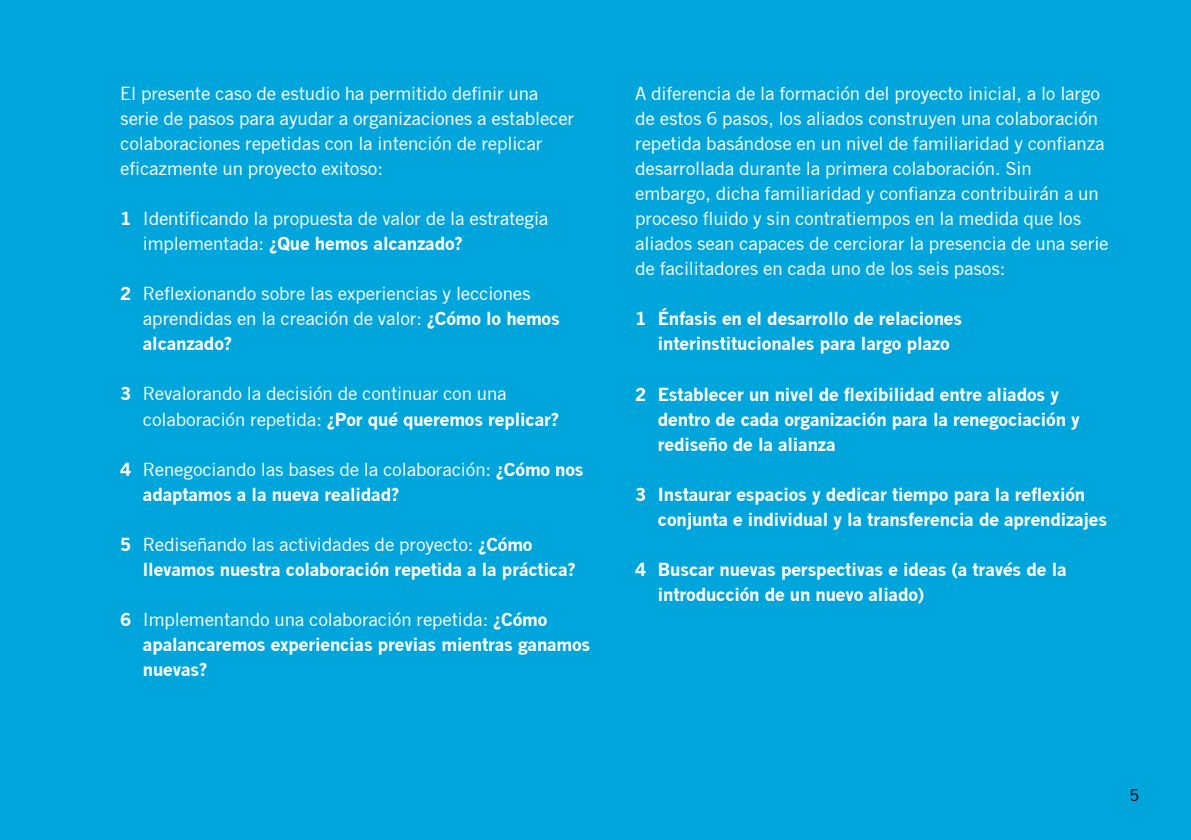
<style>
.page{position:relative;width:1191px;height:840px;background:#fff}
.page>*{position:absolute;margin:0;border:0;box-sizing:border-box;transform-origin:0 0}
.t1{font:18px/25px "RS Merasmus Sans";letter-spacing:-.01em;color:#fff}
.t2{font:700 18px/25px "RS Merasmus Sans";letter-spacing:-.01em;color:#fff}
.t3{font:16px "RS Merasmus Sans";color:#000}
.s1{font-weight:700}
.s2{font-weight:400}
</style>
<div class="page">
<div style="left:0;top:0;width:1191px;height:839px;background:#00a5db"></div>
<p class="t1" style="left:120px;top:81px;width:455px">El presente caso de estudio ha permitido definir una serie de pasos para ayudar a organizaciones a establecer colaboraciones repetidas con la intención de replicar eficazmente un proyecto exitoso:</p>
<p class="t1" style="left:143px;top:206px;width:407px;text-indent:-23px"><span class="s1">1</span> I dentificando la propuesta de valor de la estrategia implementada: <span class="s1">¿Que hemos alcanzado?</span></p>
<p class="t1" style="left:143px;top:281px;width:418px;text-indent:-23px"><span class="s1">2</span> Reflexionando sobre las experiencias y lecciones aprendidas en la creación de valor: <span class="s1">¿Cómo lo hemos alcanzado?</span></p>
<p class="t1" style="left:143px;top:381px;width:417px;text-indent:-23px"><span class="s1">3</span> Revalorando la decisión de continuar con una colaboración repetida: <span class="s1">¿Por qué queremos replicar?</span></p>
<p class="t1" style="left:143px;top:456px;width:442px;text-indent:-23px"><span class="s1">4</span> Renegociando las bases de la colaboración: <span class="s1">¿Cómo nos adaptamos a la nueva realidad?</span></p>
<p class="t2" style="left:143px;top:531px;width:434px;text-indent:-23px">5 <span class="s2">Rediseñando las actividades de proyecto:</span> ¿Cómo llevamos nuestra colaboración repetida a la práctica?</p>
<p class="t2" style="left:143px;top:606px;width:449px;text-indent:-23px">6 <span class="s2">I mplementando una colaboración repetida:</span> ¿Cómo apalancaremos experiencias previas mientras ganamos nuevas?</p>
<p class="t1" style="left:635px;top:81px;width:475px">A diferencia de la formación del proyecto inicial, a lo largo de estos 6 pasos, los aliados construyen una colaboración repetida basándose en un nivel de familiaridad y confianza desarrollada durante la primera colaboración. Sin embargo, dicha familiaridad y confianza contribuirán a un proceso fluido y sin contratiempos en la medida que los aliados sean capaces de cerciorar la presencia de una serie de facilitadores en cada uno de los seis pasos:</p>
<p class="t2" style="left:635px;top:306px;width:328px;text-align:center">1 Énfasis en el desarrollo de relaciones interinstitucionales para largo plazo</p>
<p class="t2" style="left:658px;top:381px;width:423px;text-indent:-23px">2 Establecer un nivel de flexibilidad entre aliados y dentro de cada organización para la renegociación y rediseño de la alianza</p>
<p class="t2" style="left:658px;top:481px;width:451px;text-indent:-23px">3 Instaurar espacios y dedicar tiempo para la reflexión conjunta e individual y la transferencia de aprendizajes</p>
<p class="t2" style="left:658px;top:556px;width:410px;text-indent:-23px">4 Buscar nuevas perspectivas e ideas (a través de la introducción de un nuevo aliado)</p>
<p class="t3" style="left:1129px;top:785px;width:11px">5</p>
</div>
